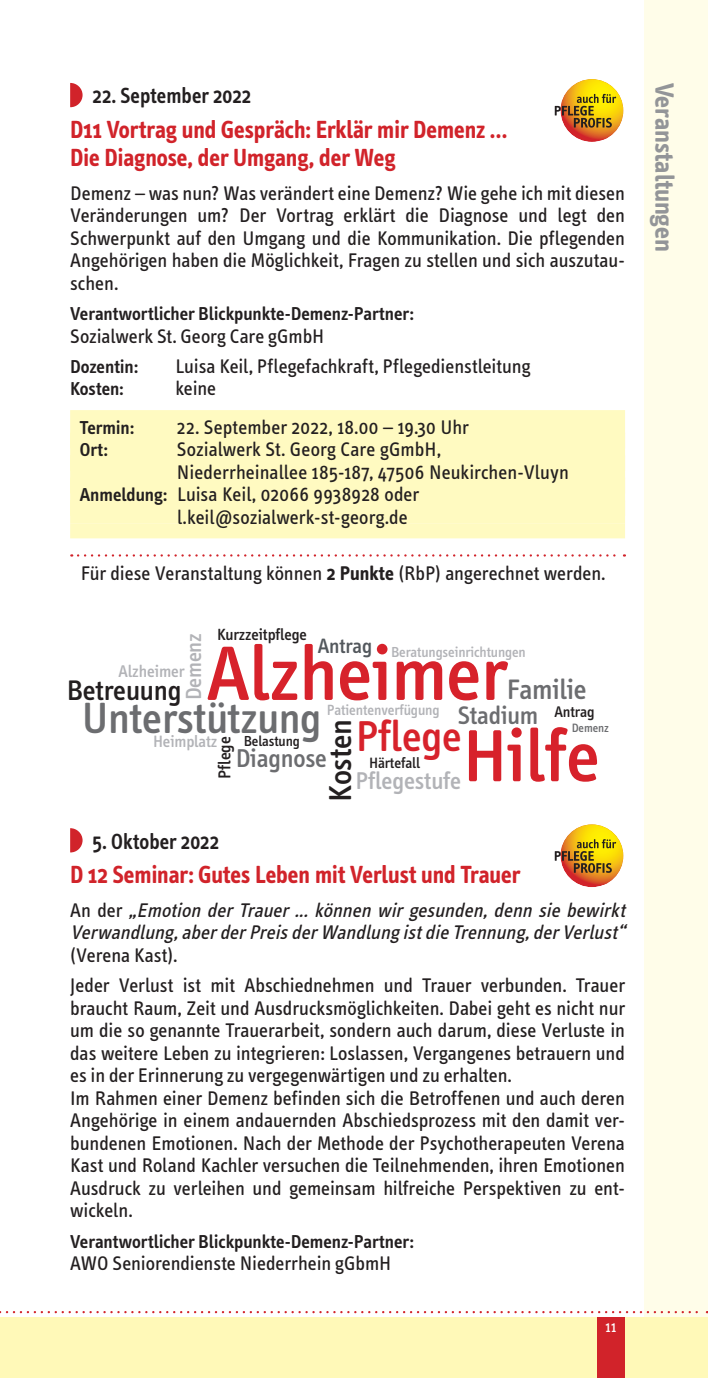
<style>
.page{position:relative;width:708px;height:1378px;background:#fff}
.page>*{position:absolute;margin:0;border:0;box-sizing:border-box;transform-origin:0 0}
.t1{font:500 78.98px "Info";color:#d7222b}
.t2{font:500 75.6px "Info";color:#d7222b}
.t3{font:500 44.77px "Info";color:#6c6d70}
.t4{font:500 44.32px "Info";color:#d7222b}
.t5{font:500 32.4px "Info";color:#231f20}
.t6{font:500 29.03px "Info";color:#231f20}
.t7{font:500 28.8px "Info";color:#6c6d70}
.t8{font:700 27px "Info Text";letter-spacing:-.01em;color:#939598}
.t9{font:500 26.32px "Info";color:#6c6d70}
.t10{font:500 26.1px "Info";color:#6c6d70}
.t11{font:700 25.2px/28.1px "Info Text";letter-spacing:-.005em;color:#d1232a;scale:.95 1}
.t12{font:500 24.97px "Info";color:#b2b3b7}
.t13{font:600 22.5px "Info Text";letter-spacing:.005em;color:#231f20;scale:.95 1}
.t14{font:500 22.5px "Info";color:#b2b3b7}
.t15{font:500 21.38px "Info";color:#53585d}
.t16{font:20.25px/22.5px "Info Text";color:#231f20}
.t17{font:italic 20.25px/22.5px "Info Text";color:#231f20}
.t18{font:600 19.12px "Info Text";letter-spacing:-.005em;color:#231f20}
.t19{font:500 17.78px "Info";color:#231f20}
.t20{font:500 17.32px "Info";color:#b2b3b7}
.t21{font:500 16.88px "Info";color:#b2b3b7}
.t22{font:500 16.65px "Info";color:#231f20}
.t23{font:500 15.75px "Info";color:#231f20}
.t24{font:15.75px "Info Text";color:#fff}
.t25{font:500 15.3px "Info";color:#231f20}
.t26{font:500 15.08px "Info";color:#b2b3b7}
.t27{font:500 14.85px "Info";color:#b2b3b7}
.t28{font:500 14.85px "Info";color:#231f20}
.t29{font:500 12.38px "Info";color:#6c6d70}
.s1{font-weight:600;font-size:19.12px}
.s2{font-weight:700}
.s3{font-style:normal}
</style>
<div class="page">
<div style="left:644px;top:0;width:64px;height:1378px;background:#fffde9"></div>
<div style="left:0;top:1317px;width:19px;height:61px;background:#fff9b8"></div>
<div style="left:19px;top:1317px;width:689px;height:61px;background:#fff9b8"></div>
<div style="left:597px;top:1317px;width:28px;height:61px;background:#d1232a"></div>
<svg style="left:0;top:1311px;width:708px;height:2px"></svg>
<div style="left:70px;top:410px;width:555px;height:24px;background:#fffac1"></div>
<div style="left:70px;top:432px;width:555px;height:24px;background:#fffac1"></div>
<div style="left:70px;top:455px;width:555px;height:24px;background:#fffac1"></div>
<div style="left:70px;top:477px;width:555px;height:24px;background:#fffac1"></div>
<div style="left:70px;top:500px;width:555px;height:24px;background:#fffac1"></div>
<div style="left:70px;top:524px;width:555px;height:14px;background:#fffac1"></div>
<svg style="left:70px;top:83px;width:13px;height:24px"></svg>
<svg style="left:78px;top:554px;width:547px;height:2px"></svg>
<svg style="left:70px;top:828px;width:13px;height:24px"></svg>
<svg style="left:555px;top:79px;width:68px;height:63px"></svg>
<svg style="left:555px;top:824px;width:68px;height:63px"></svg>
<p class="t13" style="left:92px;top:83px;width:169px">22. September 2022</p>
<p class="t11" style="left:70px;top:116px;width:462px">D11 Vortrag und Gespräch: Erklär mir Demenz …<br>Die Diagnose, der Umgang, der Weg</p>
<p class="t16" style="left:70px;top:182px;width:556px;text-align:justify">Demenz – was nun? Was verändert eine Demenz? Wie gehe ich mit diesen Veränderungen um? Der Vortrag erklärt die Diagnose und legt den Schwerpunkt auf den Umgang und die Kommunikation. Die pflegenden Angehörigen haben die Möglichkeit, Fragen zu stellen und sich auszutau&shy;schen.</p>
<p class="t18" style="left:70px;top:303px;width:345px">Verantwortlicher Blickpunkte-Demenz-Partner:</p>
<p class="t16" style="left:70px;top:325px;width:256px">Sozialwerk St. Georg Care gGmbH</p>
<p class="t18" style="left:70px;top:356px;width:69px">Dozentin:</p>
<p class="t16" style="left:175px;top:355px;width:357px">Luisa Keil, Pflegefachkraft, Pflegedienstleitung</p>
<p class="t18" style="left:70px;top:378px;width:55px">Kosten:</p>
<p class="t16" style="left:175px;top:378px;width:42px">keine</p>
<p class="t18" style="left:80px;top:416px;width:56px">Termin:</p>
<p class="t16" style="left:177px;top:416px;width:293px">22. September 2022, 18.00 – 19.30 Uhr</p>
<p class="t18" style="left:80px;top:439px;width:29px">Ort:</p>
<p class="t16" style="left:177px;top:438px;width:266px">Sozialwerk St. Georg Care gGmbH,</p>
<p class="t16" style="left:177px;top:461px;width:393px">Niederrheinallee 185-187, 47506 Neukirchen-Vluyn</p>
<p class="t16" style="left:80px;top:483px;width:341px"><span class="s1">Anmeldung:</span> Luisa Keil, 02066 9938928 oder</p>
<p class="t16" style="left:177px;top:506px;width:232px">l.keil@sozialwerk-st-georg.de</p>
<p class="t16" style="left:81px;top:562px;width:526px">Für diese Veranstaltung können <span class="s2">2 Punkte</span> (RbP) angerechnet werden.</p>
<p class="t22" style="left:217px;top:625px;width:91px">Kurzzeitpflege</p>
<p class="t14" style="left:181px;top:700px;width:69px;rotate:-90deg">Demenz</p>
<p class="t15" style="left:318px;top:634px;width:56px">Antrag</p>
<h1 class="t1" style="left:207px;top:629px;width:302px">Alzheimer</h1>
<h3 class="t4" style="left:356px;top:712px;width:107px">Pflege</h3>
<p class="t27" style="left:391px;top:643px;width:136px">Beratungseinrichtungen</p>
<p class="t20" style="left:118px;top:662px;width:67px">Alzheimer</p>
<h3 class="t7" style="left:507px;top:673px;width:81px">Familie</h3>
<h2 class="t2" style="left:463px;top:714px;width:138px">Hilfe</h2>
<h3 class="t6" style="left:67px;top:674px;width:116px">Betreuung</h3>
<h3 class="t3" style="left:82px;top:693px;width:241px">Unterstützung</h3>
<p class="t26" style="left:327px;top:702px;width:114px">Patientenverfügung</p>
<p class="t10" style="left:458px;top:700px;width:82px">Stadium</p>
<p class="t23" style="left:554px;top:703px;width:42px">Antrag</p>
<h3 class="t5" style="left:322px;top:802px;width:84px;rotate:-90deg">Kosten</h3>
<p class="t29" style="left:572px;top:721px;width:39px">Demenz</p>
<p class="t21" style="left:153px;top:732px;width:66px">Heimplatz</p>
<p class="t28" style="left:244px;top:733px;width:58px">Belastung</p>
<p class="t19" style="left:215px;top:779px;width:44px;rotate:-90deg">Pflege</p>
<p class="t9" style="left:236px;top:744px;width:93px">Diagnose</p>
<p class="t25" style="left:369px;top:754px;width:53px">Härtefall</p>
<p class="t12" style="left:356px;top:766px;width:107px">Pflegestufe</p>
<p class="t13" style="left:92px;top:828px;width:135px">5. Oktober 2022</p>
<p class="t11" style="left:70px;top:861px;width:475px">D 12 Seminar: Gutes Leben mit Verlust und Trauer</p>
<p class="t17" style="left:70px;top:899px;width:561px"><span class="s3">A n d e r</span> „Emotion der Trauer ... können wir gesunden, denn sie bewirkt<br>Verwandlung,aberderPreisderWandlungistdieTrennung,derVerlust“</p>
<p class="t16" style="left:70px;top:940px;width:556px;line-height:30.4px">(Verena Kast).<br>Jeder Verlust ist mit Abschiednehmen und Trauer verbunden. Trauer</p>
<p class="t16" style="left:70px;top:997px;width:556px">braucht Raum, Zeit und Ausdrucksmöglichkeiten. Dabei geht es nicht nur um die so genannte Trauerarbeit, sondern auch darum, diese Verluste in das weitere Leben zu integrieren: Loslassen, Vergangenes betrauern und es in der Erinnerung zu vergegenwärtigen und zu erhalten.<br>Im Rahmen einer Demenz befinden sich die Betroffenen und auch deren Angehörige in einem andauernden Abschiedsprozess mit den damit ver&shy;bundenen Emotionen. Nach der Methode der Psychotherapeuten Verena Kast und Roland Kachler versuchen die Teilnehmenden, ihren Emotionen Ausdruck zu verleihen und gemeinsam hilfreiche Perspektiven zu ent&shy;wickeln.</p>
<p class="t18" style="left:70px;top:1230px;width:345px">Verantwortlicher Blickpunkte-Demenz-Partner:</p>
<p class="t16" style="left:70px;top:1252px;width:323px">AWO Seniorendienste Niederrhein gGbmH</p>
<p class="t24" style="left:606px;top:1318px;width:13px">11</p>
<h3 class="t8" style="left:680px;top:83px;width:170px;rotate:90deg">Veranstaltungen</h3>
</div>
